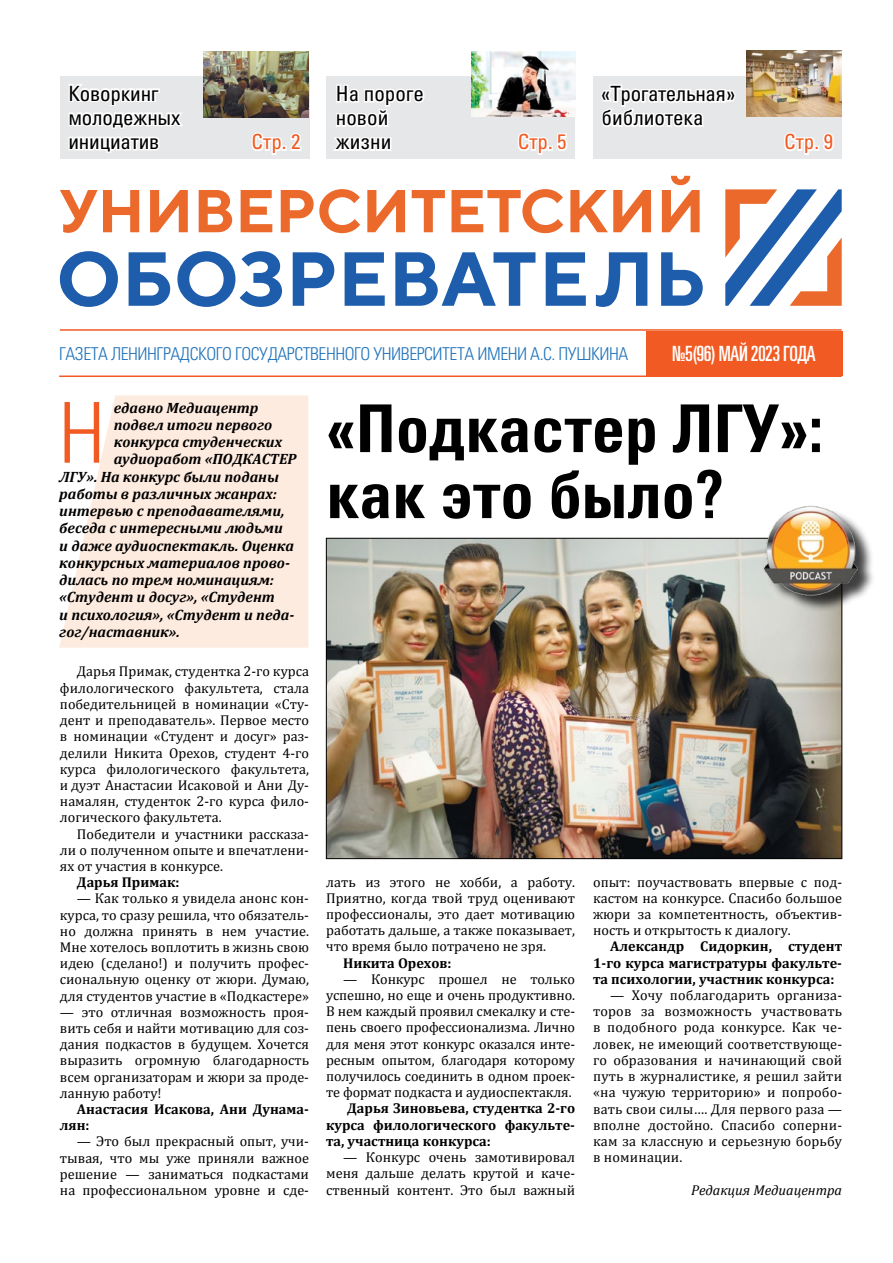
<style>
.page{position:relative;width:893px;height:1263px;background:#fff}
.page>*{position:absolute;margin:0;border:0;box-sizing:border-box;transform-origin:0 0}
.t1{font:84px "Univers LTCYR 47 Light Cond";color:#f15a22}
.t2{font:66px/66px "Univers LTCYR 67 Bold Cond";color:#000}
.t3{font:condensed 21px/24.2px "Univers LTCYR 57";letter-spacing:-.01em;color:#000}
.t4{font:21px "Univers LTCYR 59 Ult Cond";letter-spacing:-.025em;color:#fff}
.t5{font:condensed 21px "Univers LTCYR 57";color:#f15a22}
.t6{font:17.7px "Univers LTCYR 47 Light Cond";letter-spacing:-.025em;color:#2173ba}
.t7{font:italic 700 15px "Cambria";color:#000}
.t8{font:14.25px/16.2px "Cambria";color:#000;text-align:justify}
.t9{font:700 14.25px/16.2px "Cambria";color:#000;text-align:justify}
.t10{font:italic 14.25px "Cambria";color:#000}
</style>
<div class="page">
<svg style="left:59px;top:437px;width:249px;height:211px;fill:#feebdf"></svg>
<svg style="left:59px;top:329px;width:250px;height:108px"></svg>
<svg style="left:725px;top:189px;width:117px;height:117px"></svg>
<svg style="left:60px;top:251px;width:58px;height:56px"></svg>
<svg style="left:129px;top:252px;width:41px;height:54px"></svg>
<svg style="left:177px;top:251px;width:105px;height:56px"></svg>
<svg style="left:293px;top:252px;width:41px;height:54px"></svg>
<svg style="left:345px;top:252px;width:40px;height:54px"></svg>
<svg style="left:395px;top:252px;width:140px;height:54px"></svg>
<svg style="left:546px;top:252px;width:40px;height:54px"></svg>
<svg style="left:596px;top:252px;width:51px;height:55px"></svg>
<svg style="left:661px;top:252px;width:42px;height:54px"></svg>
<svg style="left:60px;top:190px;width:79px;height:43px"></svg>
<svg style="left:150px;top:190px;width:38px;height:42px"></svg>
<svg style="left:199px;top:190px;width:33px;height:42px"></svg>
<svg style="left:241px;top:190px;width:31px;height:42px"></svg>
<svg style="left:281px;top:189px;width:79px;height:44px"></svg>
<svg style="left:367px;top:190px;width:38px;height:42px"></svg>
<svg style="left:412px;top:190px;width:33px;height:42px"></svg>
<svg style="left:452px;top:189px;width:111px;height:44px"></svg>
<svg style="left:570px;top:190px;width:81px;height:42px"></svg>
<svg style="left:662px;top:176px;width:38px;height:56px"></svg>
<hr style="left:60px;top:329px;width:782px;height:2px;background:#f15a22">
<hr style="left:59px;top:375px;width:783px;height:2px;background:#f15a22">
<div style="left:646px;top:331px;width:196px;height:44px;background:#f15a22"></div>
<div style="left:326px;top:76px;width:249px;height:82px;background:#e6e7e8"></div>
<svg style="left:518px;top:133px;width:49px;height:22px"></svg>
<div style="left:60px;top:76px;width:249px;height:82px;background:#e6e7e8"></div>
<svg style="left:252px;top:133px;width:49px;height:22px"></svg>
<div style="left:593px;top:76px;width:249px;height:82px;background:#e6e7e8"></div>
<svg style="left:601px;top:50px;width:235px;height:105px"></svg>
<svg style="left:67px;top:84px;width:119px;height:75px"></svg>
<svg style="left:330px;top:84px;width:96px;height:75px"></svg>
<img style="left:328px;top:540px;width:512px;height:317px">
<div style="left:767px;top:508px;width:109px;height:105px;background:#000;opacity:.75"></div>
<img style="left:757px;top:505px;width:108px;height:96px">
<img style="left:471px;top:51px;width:104px;height:66px">
<img style="left:746px;top:51px;width:96px;height:65px">
<img style="left:203px;top:51px;width:105px;height:66px">
<h3 class="t3" style="left:68px;top:80px;width:113px">Коворкинг молодежных инициатив</h3>
<h3 class="t3" style="left:336px;top:81px;width:90px">На пороге новой жизни</h3>
<h3 class="t5" style="left:252px;top:129px;width:50px">Стр. 2</h3>
<h3 class="t5" style="left:518px;top:129px;width:50px">Стр. 5</h3>
<h3 class="t3" style="left:602px;top:81px;width:135px">«Трогательная» библиотека</h3>
<h3 class="t5" style="left:784px;top:129px;width:50px">Стр. 9</h3>
<p class="t6" style="left:59px;top:342px;width:571px">Газета Ленинградского государственного университета имени А.С. Пушкина</p>
<h3 class="t4" style="left:672px;top:339px;width:145px">№5(96) МАЙ 2023 года</h3>
<h1 class="t1" style="left:58px;top:376px;width:36px">Н</h1>
<p class="t7" style="left:114px;top:397px;width:146px">едавно Медиацентр</p>
<p class="t7" style="left:114px;top:414px;width:160px">подвел итоги первого</p>
<p class="t7" style="left:114px;top:431px;width:170px">конкурса студенческих</p>
<p class="t7" style="left:114px;top:449px;width:184px">аудиоработ «ПОДКАСТЕР</p>
<p class="t7" style="left:59px;top:466px;width:221px">ЛГУ». На конкурс были поданы</p>
<p class="t7" style="left:59px;top:483px;width:219px">работы в различных жанрах:</p>
<p class="t7" style="left:59px;top:500px;width:227px">интервью с преподавателями,</p>
<p class="t7" style="left:59px;top:518px;width:225px">беседа с интересными людьми</p>
<p class="t7" style="left:59px;top:535px;width:236px">и даже аудиоспектакль. Оценка</p>
<p class="t7" style="left:59px;top:552px;width:232px">конкурсных материалов прово-</p>
<p class="t7" style="left:59px;top:569px;width:216px">дилась по трем номинациям:</p>
<p class="t7" style="left:59px;top:587px;width:217px">«Студент и досуг», «Студент</p>
<p class="t7" style="left:59px;top:604px;width:237px">и психология», «Студент и педа-</p>
<p class="t7" style="left:59px;top:621px;width:122px">гог/наставник».</p>
<p class="t8" style="left:60px;top:663px;width:251px;text-indent:17px">Дарья Примак, студентка 2-го курса филологического факультета, стала победительницей в номинации «Сту&shy;дент и преподаватель». Первое место в номинации «Студент и досуг» раз&shy;делили Никита Орехов, студент 4-го курса филологического факультета, и дуэт Анастасии Исаковой и Ани Ду&shy;намалян, студенток 2-го курса фило&shy;логического факультета.</p>
<p class="t8" style="left:60px;top:825px;width:251px;text-indent:17px">Победители и участники рассказа&shy;ли о полученном опыте и впечатлени&shy;ях от участия в конкурсе.</p>
<p class="t9" style="left:77px;top:874px;width:104px">Дарья Примак:</p>
<p class="t8" style="left:60px;top:890px;width:251px;text-indent:17px">— Как только я увидела анонс кон&shy;курса, то сразу решила, что обязатель&shy;но должна принять в нем участие.<br>Мне хотелось воплотить в жизнь свою идею (сделано!) и получить профес&shy;сиональную оценку от жюри. Думаю, для студентов участие в «Подкастере»</p>
<p class="t8" style="left:60px;top:1004px;width:251px">— это отличная возможность проя&shy;вить себя и найти мотивацию для соз&shy;дания подкастов в будущем. Хочется выразить огромную благодарность всем организаторам и жюри за проде&shy;ланную работу!</p>
<p class="t9" style="left:60px;top:1100px;width:251px;text-indent:17px">Анастасия Исакова, Ани Дунама&shy;лян:</p>
<p class="t8" style="left:60px;top:1133px;width:251px;text-indent:17px">— Это был прекрасный опыт, учи&shy;тывая, что мы уже приняли важное решение — заниматься подкастами на профессиональном уровне и сде-</p>
<h2 class="t2" style="left:326px;top:395px;width:498px">«Подкастер ЛГУ»: как это было?</h2>
<p class="t8" style="left:326px;top:873px;width:250px">лать из этого не хобби, а работу.<br>Приятно, когда твой труд оценивают профессионалы, это дает мотивацию работать дальше, а также показывает, что время было потрачено не зря.</p>
<p class="t9" style="left:343px;top:954px;width:110px">Никита Орехов:</p>
<p class="t8" style="left:326px;top:971px;width:251px;text-indent:17px">— Конкурс прошел не только успешно, но еще и очень продуктивно.<br>В нем каждый проявил смекалку и сте&shy;пень своего профессионализма. Лично для меня этот конкурс оказался инте&shy;ресным опытом, благодаря которому получилось соединить в одном проек&shy;те формат подкаста и аудиоспектакля.</p>
<p class="t9" style="left:326px;top:1100px;width:250px;text-indent:21px">Дарья Зиновьева, студентка 2-го курса филологического факульте&shy;та, участница конкурса:</p>
<p class="t8" style="left:326px;top:1149px;width:250px;text-indent:17px">— Конкурс очень замотивировал меня дальше делать крутой и каче&shy;ственный контент. Это был важный</p>
<p class="t8" style="left:593px;top:874px;width:250px">опыт: поучаствовать впервые с под&shy;кастом на конкурсе. Спасибо большое жюри за компетентность, объектив&shy;ность и открытость к диалогу.</p>
<p class="t9" style="left:593px;top:938px;width:250px;text-indent:17px">Александр Сидоркин, студент 1-го курса магистратуры факульте&shy;та психологии, участник конкурса:</p>
<p class="t8" style="left:593px;top:987px;width:250px;text-indent:17px">— Хочу поблагодарить организа&shy;торов за возможность участвовать в подобного рода конкурсе. Как че&shy;ловек, не имеющий соответствующе&shy;го образования и начинающий свой путь в журналистике, я решил зайти «на чужую территорию» и попробо&shy;вать свои силы…. Для первого раза — вполне достойно. Спасибо соперни&shy;кам за классную и серьезную борьбу в номинации.</p>
<p class="t10" style="left:691px;top:1179px;width:152px">Редакция Медиацентра</p>
</div>
